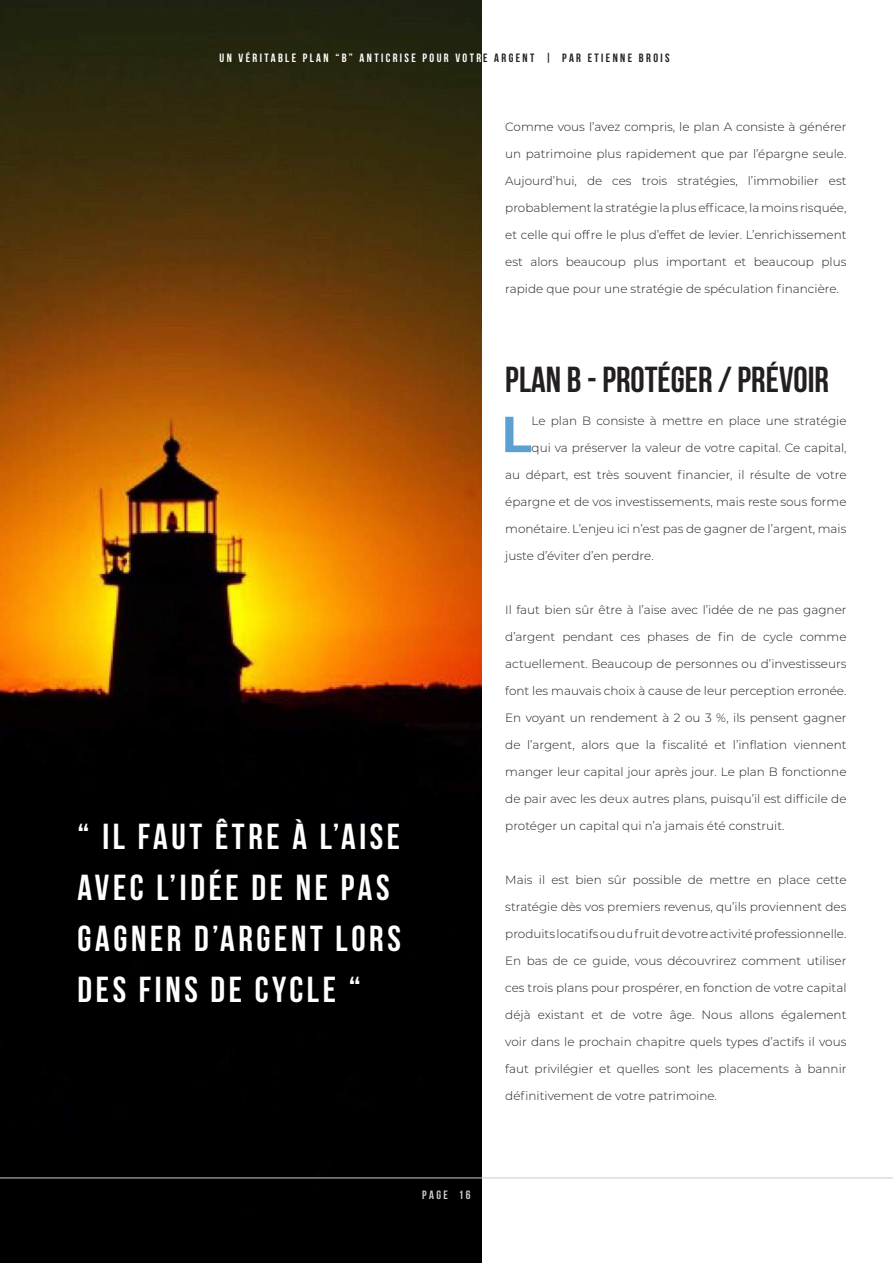
<style>
.page{position:relative;width:893px;height:1263px;background:#fff}
.page>*{position:absolute;margin:0;border:0;box-sizing:border-box;transform-origin:0 0}
.t1{font:700 50.55px "Montserrat";color:#5ca0cf}
.t2{font:700 36px/51px "Bebas Neue";letter-spacing:.1em;color:#fff}
.t3{font:700 36px "Bebas Neue";color:#231f20}
.t4{font:300 12px "Montserrat";color:#231f20}
.t5{font:700 12px "Bebas Neue";letter-spacing:.2em;color:#fff}
.t6{font:700 12px "Bebas Neue";letter-spacing:.2em;color:#ceccca}
.s1{color:#231f20}
</style>
<div class="page">
<img style="left:0;top:0;width:482px;height:1263px">
<hr style="left:0;top:1178px;width:893px;height:1px;background:#ceccca">
<p class="t5" style="left:220px;top:51px;width:452px">UN VÉRITABLE PLAN “B” ANTICRISE POUR VOTR<span class="s1">E ARGENT | PAR ETIENNE BROIS</span></p>
<p class="t4" style="left:505px;top:118px;width:343px">Comme vous l’avez compris, le plan A consiste à générer</p>
<p class="t4" style="left:505px;top:145px;width:343px">un patrimoine plus rapidement que par l’épargne seule.</p>
<p class="t4" style="left:505px;top:172px;width:343px">Aujourd’hui, de ces trois stratégies, l’immobilier est</p>
<p class="t4" style="left:505px;top:199px;width:343px">probablement la stratégie la plus efficace, la moins risquée,</p>
<p class="t4" style="left:505px;top:226px;width:343px">et celle qui offre le plus d’effet de levier. L’enrichissement</p>
<p class="t4" style="left:505px;top:253px;width:343px">est alors beaucoup plus important et beaucoup plus</p>
<p class="t4" style="left:505px;top:280px;width:335px">rapide que pour une stratégie de spéculation financière.</p>
<h2 class="t3" style="left:505px;top:359px;width:325px">PLAN B - PROTÉGER / PRÉVOIR</h2>
<h2 class="t2" style="left:78px;top:810px;width:325px">“ IL FAUT ÊTRE À L’AISE<br>AVEC L’IDÉE DE NE PAS<br>GAGNER D’ARGENT LORS<br>DES FINS DE CYCLE “</h2>
<h1 class="t1" style="left:501px;top:398px;width:32px">L</h1>
<p class="t4" style="left:532px;top:413px;width:316px">Le plan B consiste à mettre en place une stratégie</p>
<p class="t4" style="left:532px;top:440px;width:316px">qui va préserver la valeur de votre capital. Ce capital,</p>
<p class="t4" style="left:505px;top:467px;width:343px">au départ, est très souvent financier, il résulte de votre</p>
<p class="t4" style="left:505px;top:494px;width:343px">épargne et de vos investissements, mais reste sous forme</p>
<p class="t4" style="left:505px;top:521px;width:343px">monétaire. L’enjeu ici n’est pas de gagner de l’argent, mais</p>
<p class="t4" style="left:505px;top:548px;width:150px">juste d’éviter d’en perdre.</p>
<p class="t4" style="left:505px;top:602px;width:343px">Il faut bien sûr être à l’aise avec l’idée de ne pas gagner</p>
<p class="t4" style="left:505px;top:629px;width:343px">d’argent pendant ces phases de fin de cycle comme</p>
<p class="t4" style="left:505px;top:656px;width:343px">actuellement. Beaucoup de personnes ou d’investisseurs</p>
<p class="t4" style="left:505px;top:683px;width:343px">font les mauvais choix à cause de leur perception erronée.</p>
<p class="t4" style="left:505px;top:710px;width:343px">En voyant un rendement à 2 ou 3 %, ils pensent gagner</p>
<p class="t4" style="left:505px;top:737px;width:343px">de l’argent, alors que la fiscalité et l’inflation viennent</p>
<p class="t4" style="left:505px;top:764px;width:343px">manger leur capital jour après jour. Le plan B fonctionne</p>
<p class="t4" style="left:505px;top:791px;width:343px">de pair avec les deux autres plans, puisqu’il est difficile de</p>
<p class="t4" style="left:505px;top:818px;width:281px">protéger un capital qui n’a jamais été construit.</p>
<p class="t4" style="left:505px;top:872px;width:343px">Mais il est bien sûr possible de mettre en place cette</p>
<p class="t4" style="left:505px;top:899px;width:343px">stratégie dès vos premiers revenus, qu’ils proviennent des</p>
<p class="t4" style="left:505px;top:926px;width:343px">produits locatifs ou du fruit de votre activité professionnelle.</p>
<p class="t4" style="left:505px;top:953px;width:343px">En bas de ce guide, vous découvrirez comment utiliser</p>
<p class="t4" style="left:505px;top:980px;width:343px">ces trois plans pour prospérer, en fonction de votre capital</p>
<p class="t4" style="left:505px;top:1007px;width:343px">déjà existant et de votre âge. Nous allons également</p>
<p class="t4" style="left:505px;top:1034px;width:343px">voir dans le prochain chapitre quels types d’actifs il vous</p>
<p class="t4" style="left:505px;top:1061px;width:343px">faut privilégier et quelles sont les placements à bannir</p>
<p class="t4" style="left:505px;top:1088px;width:213px">définitivement de votre patrimoine.</p>
<p class="t6" style="left:422px;top:1188px;width:50px">PAGE 16</p>
</div>
